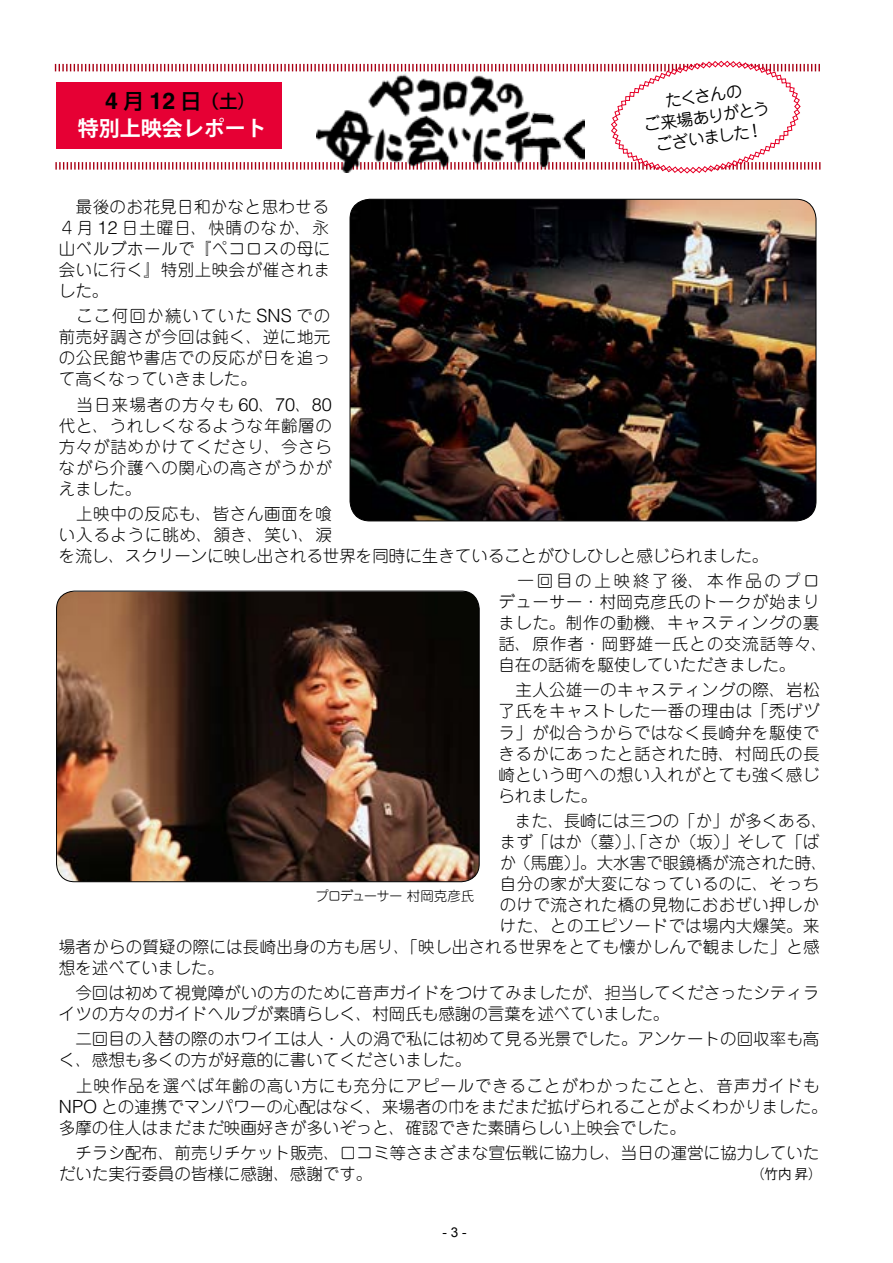
<style>
.page{position:relative;width:893px;height:1263px;background:#fff}
.page>*{position:absolute;margin:0;border:0;box-sizing:border-box;transform-origin:0 0}
.t1{font:700 23.1px "Helvetica";color:#000}
.t2{font:700 21px "Koz Go Pro";color:#fff}
.t3{font:300 16.5px/21px "Jun 101 Pro";color:#000}
.t4{font:300 16.5px/21px "Jun 101 Pro";letter-spacing:.03em;color:#000}
.t5{font:300 16.5px "Jun 101 Pro";letter-spacing:.02em;color:#000}
.t6{font:16.5px/21px "Jun 201 Pro";color:#000;text-align:center}
.t7{font:300 16.5px "Jun 101 Pro";letter-spacing:.025em;color:#000}
.t8{font:300 13.5px "Jun 101 Pro";letter-spacing:-.055em;color:#000}
.t9{font:13.5px "Koz Go Pro";color:#000}
.t10{font:13.5px "Arial";color:#000}
.s1{font-family:"Shin Go Pro";font-weight:500;font-size:21px}
.s2{font-family:"Shin Go Pro";font-weight:500;font-size:18px}
.s3{font-family:"Koz Go Pro";font-size:18px}
.s4{font-family:"Helvetica";font-size:18.15px}
</style>
<div class="page">
<img style="left:350px;top:199px;width:466px;height:322px">
<img style="left:57px;top:592px;width:422px;height:290px">
<div style="left:56px;top:591px;width:423px;height:291px;border:1px solid #000;border-radius:18px"></div>
<svg style="left:54px;top:60px;width:767px;height:114px"></svg>
<img style="left:317px;top:73px;width:268px;height:100px">
<h1 class="t1" style="left:105px;top:87px;width:152px">4 <span class="s1">月</span> 12 <span class="s1">日</span><span class="s2">（土</span><span class="s3">）</span></h1>
<p class="t2" style="left:78px;top:115px;width:191px">特別上映会レポート</p>
<p class="t6" style="left:639px;top:92px;width:128px;rotate:-8deg">たくさんの<br>ご来場ありがとうございました！</p>
<p class="t3" style="left:59px;top:194px;width:273px;text-align:justify;text-indent:17px">最後のお花見日和かなと思わせる４月 <span class="s4">12</span> 日土曜日、快晴のなか、永山ベルブホールで『ペコロスの母に会いに行く』特別上映会が催されました。</p>
<p class="t3" style="left:59px;top:304px;width:273px;text-align:justify">　ここ何回か続いていた <span class="s4">SNS</span> での前売好調さが今回は鈍く、逆に地元の公民館や書店での反応が日を追って高くなっていきました。</p>
<p class="t3" style="left:59px;top:392px;width:275px;text-align:justify">　当日来場者の方々も <span class="s4">60</span>、<span class="s4">70</span>、<span class="s4">80</span>代と、うれしくなるような年齢層の方々が詰めかけてくださり、今さらながら介護への関心の高さがうかがえました。</p>
<p class="t3" style="left:59px;top:501px;width:711px">　上映中の反応も、皆さん画面を喰<br>い入るように眺め、頷き、笑い、涙<br>を流し、スクリーンに映し出される世界を同時に生きていることがひしひしと感じられました。</p>
<p class="t4" style="left:498px;top:568px;width:331px">　一回目の上映終了後、本作品のプロデューサー・村岡克彦氏のトークが始まりました。制作の動機、キャスティングの裏話、原作者・岡野雄一氏との交流話等々、自在の話術を駆使していただきました。</p>
<p class="t3" style="left:498px;top:678px;width:323px;text-align:justify">　主人公雄一のキャスティングの際、岩松了氏をキャストした一番の理由は「禿げヅラ」が似合うからではなく長崎弁を駆使できるかにあったと話された時、村岡氏の長崎という町への想い入れがとても強く感じられました。</p>
<p class="t3" style="left:498px;top:808px;width:331px">　また、長崎には三つの「か」が多くある、</p>
<p class="t3" style="left:500px;top:829px;width:321px">まず「はか（墓）」、「さか（坂）」そして「ば</p>
<p class="t3" style="left:500px;top:850px;width:329px">か（馬鹿）」。大水害で眼鏡橋が流された時、</p>
<p class="t5" style="left:500px;top:870px;width:321px">自分の家が大変になっているのに、そっち</p>
<p class="t5" style="left:500px;top:891px;width:321px">のけで流された橋の見物におおぜい押しか</p>
<p class="t7" style="left:500px;top:912px;width:321px">けた、とのエピソードでは場内大爆笑。来</p>
<p class="t3" style="left:59px;top:934px;width:762px">場者からの質疑の際には長崎出身の方も居り、「映し出される世界をとても懐かしんで観ました」と感</p>
<p class="t3" style="left:59px;top:955px;width:167px">想を述べていました。</p>
<p class="t3" style="left:59px;top:980px;width:762px">　今回は初めて視覚障がいの方のために音声ガイドをつけてみましたが、担当してくださったシティライツの方々のガイドヘルプが素晴らしく、村岡氏も感謝の言葉を述べていました。</p>
<p class="t3" style="left:59px;top:1027px;width:762px">　二回目の入替の際のホワイエは人・人の渦で私には初めて見る光景でした。アンケートの回収率も高く、感想も多くの方が好意的に書いてくださいました。</p>
<p class="t3" style="left:59px;top:1073px;width:770px">　上映作品を選べば年齢の高い方にも充分にアピールできることがわかったことと、音声ガイドも<br><span class="s4">NPO</span> との連携でマンパワーの心配はなく、来場者の巾をまだまだ拡げられることがよくわかりました。多摩の住人はまだまだ映画好きが多いぞっと、確認できた素晴らしい上映会でした。</p>
<p class="t3" style="left:59px;top:1140px;width:762px">　チラシ配布、前売りチケット販売、口コミ等さまざまな宣伝戦に協力し、当日の運営に協力していただいた実行委員の皆様に感謝、感謝です。</p>
<p class="t8" style="left:315px;top:885px;width:161px">プロデューサー 村岡克彦氏</p>
<p class="t9" style="left:751px;top:1165px;width:72px">（竹内 昇）</p>
<p class="t10" style="left:443px;top:1223px;width:26px">- 3 -</p>
</div>
